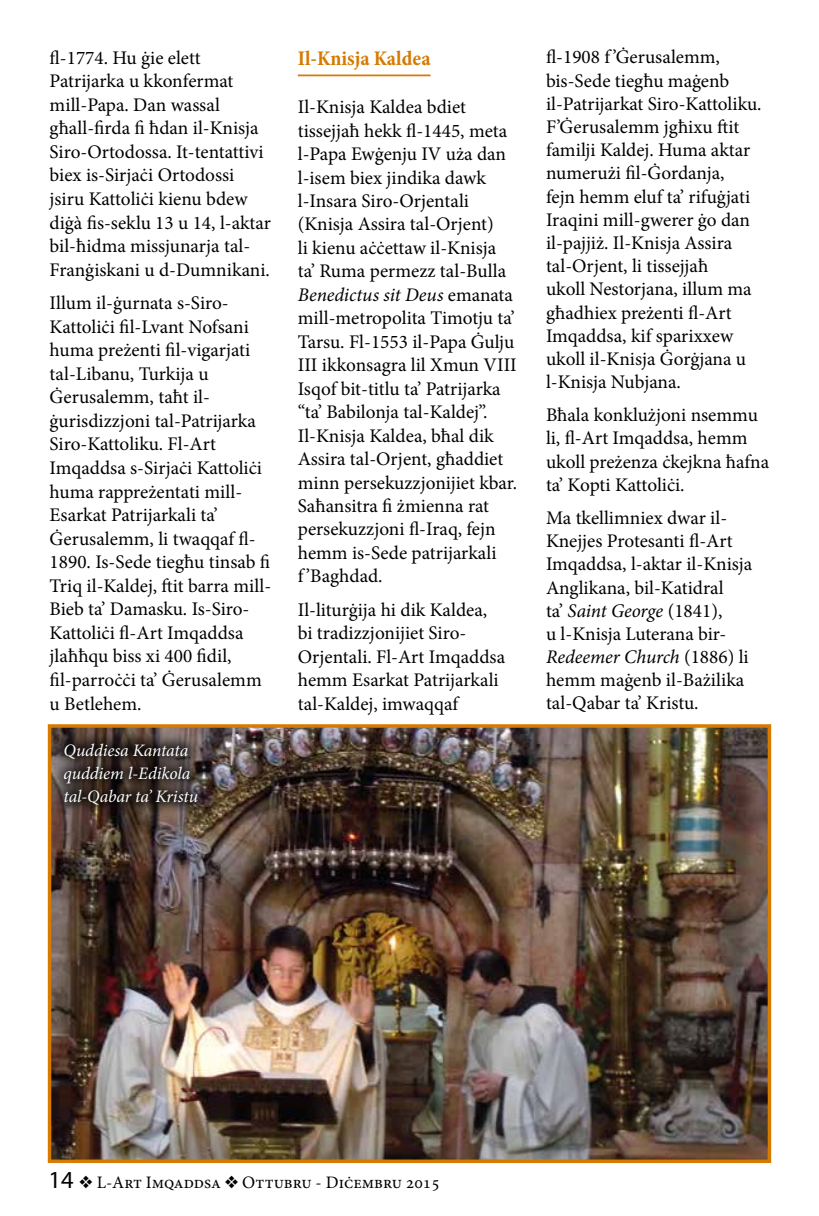
<style>
.page{position:relative;width:819px;height:1216px;background:#fff}
.page>*{position:absolute;margin:0;border:0;box-sizing:border-box;transform-origin:0 0}
.t1{font:700 condensed 21px "Minion Pro";color:#d67a00}
.t2{font:19.25px/23.6px "Minion Pro";color:#000}
.t3{font:italic 17.5px/23.1px "Minion Pro";letter-spacing:-.01em;color:#fff}
.t4{font:17.5px "Minion Pro";color:#000}
.s1{font-style:italic}
.s2{font-family:"Myriad Pro";font-size:24.5px}
</style>
<div class="page">
<hr style="left:298px;top:74px;width:132px;height:2px;background:#d67a00">
<img style="left:53px;top:729px;width:713px;height:428px">
<div style="left:48px;top:724px;width:723px;height:438px;border:4px solid #d67a00"></div>
<div style="left:51px;top:730px;width:160px;height:89px;background:#000;opacity:.75"></div>
<svg style="left:47px;top:1158px;width:404px;height:5px;background:#b26e15"></svg>
<p class="t2" style="left:50px;top:46px;width:223px">fl-1774. Hu ġie elett<br>Patrijarka u kkonfermat mill-Papa. Dan wassal għall-firda fi ħdan il-Knisja<br>Siro-Ortodossa. It-tentattivi biex is-Sirjaċi Ortodossi jsiru Kattoliċi kienu bdew diġà fis-seklu 13 u 14, l-aktar bil-ħidma missjunarja tal-<br>Franġiskani u d-Dumnikani.</p>
<p class="t2" style="left:50px;top:291px;width:223px">Illum il-ġurnata s-Siro-<br>Kattoliċi fil-Lvant Nofsani huma preżenti fil-vigarjati tal-Libanu, Turkija u<br>Ġerusalemm, taħt il&shy;ġurisdizzjoni tal-Patrijarka<br>Siro-Kattoliku. Fl-Art<br>Imqaddsa s-Sirjaċi Kattoliċi huma rappreżentati mill-<br>Esarkat Patrijarkali ta’<br>Ġerusalemm, li twaqqaf fl-<br>1890. Is-Sede tiegħu tinsab fi<br>Triq il-Kaldej, ftit barra mill-<br>Bieb ta’ Damasku. Is-Siro-<br>Kattoliċi fl-Art Imqaddsa jlaħħqu biss xi 400 fidil, fil-parroċċi ta’ Ġerusalemm u Betlehem.</p>
<p class="t3" style="left:63px;top:739px;width:136px">Quddiesa Kantata quddiem l-Edikola tal-Qabar ta’ Kristu</p>
<p class="t1" style="left:298px;top:44px;width:134px">Il-Knisja Kaldea</p>
<p class="t2" style="left:298px;top:95px;width:221px">Il-Knisja Kaldea bdiet tissejjaħ hekk fl-1445, meta l-Papa Ewġenju IV uża dan l-isem biex jindika dawk l-Insara Siro-Orjentali (Knisja Assira tal-Orjent)<br>li kienu aċċettaw il-Knisja ta’ Ruma permezz tal-Bulla<br><span class="s1">Benedictus sit Deus</span> emanata mill-metropolita Timotju ta’<br>Tarsu. Fl-1553 il-Papa Ġulju<br>III ikkonsagra lil Xmun VIII<br>Isqof bit-titlu ta’ Patrijarka “ta’ Babilonja tal-Kaldej”.<br>Il-Knisja Kaldea, bħal dik<br>Assira tal-Orjent, għaddiet minn persekuzzjonijiet kbar.<br>Saħansitra fi żmienna rat persekuzzjoni fl-Iraq, fejn hemm is-Sede patrijarkali<br>f ’Baghdad.</p>
<p class="t2" style="left:298px;top:598px;width:209px">Il-liturġija hi dik Kaldea, bi tradizzjonijiet Siro-<br>Orjentali. Fl-Art Imqaddsa hemm Esarkat Patrijarkali tal-Kaldej, imwaqqaf</p>
<p class="t2" style="left:546px;top:46px;width:217px;line-height:23.1px">fl-1908 f ’Ġerusalemm, bis-Sede tiegħu maġenb il-Patrijarkat Siro-Kattoliku.<br>F’Ġerusalemm jgħixu ftit familji Kaldej. Huma aktar numerużi fil-Ġordanja,<br>fejn hemm eluf ta’ rifuġjati<br>Iraqini mill-gwerer ġo dan il-pajjiż. Il-Knisja Assira tal-Orjent, li tissejjaħ<br>ukoll Nestorjana, illum ma għadhiex preżenti fl-Art<br>Imqaddsa, kif sparixxew ukoll il-Knisja Ġorġjana u l-Knisja Nubjana.</p>
<p class="t2" style="left:546px;top:403px;width:225px;line-height:23.1px">Bħala konklużjoni nsemmu li, fl-Art Imqaddsa, hemm ukoll preżenza ċkejkna ħafna ta’ Kopti Kattoliċi.</p>
<p class="t2" style="left:546px;top:506px;width:208px;line-height:23.1px">Ma tkellimniex dwar il-<br>Knejjes Protesanti fl-Art<br>Imqaddsa, l-aktar il-Knisja<br>Anglikana, bil-Katidral<br>ta’ <span class="s1">Saint George</span> (1841),<br>u l-Knisja Luterana bir-<br><span class="s1">Redeemer Church</span> (1886) li hemm maġenb il-Bażilika tal-Qabar ta’ Kristu.</p>
<p class="t4" style="left:48px;top:1170px;width:393px"><span class="s2">14</span> ❖ L-Art Imqaddsa ❖ Ottubru - Diċembru 2015</p>
</div>
